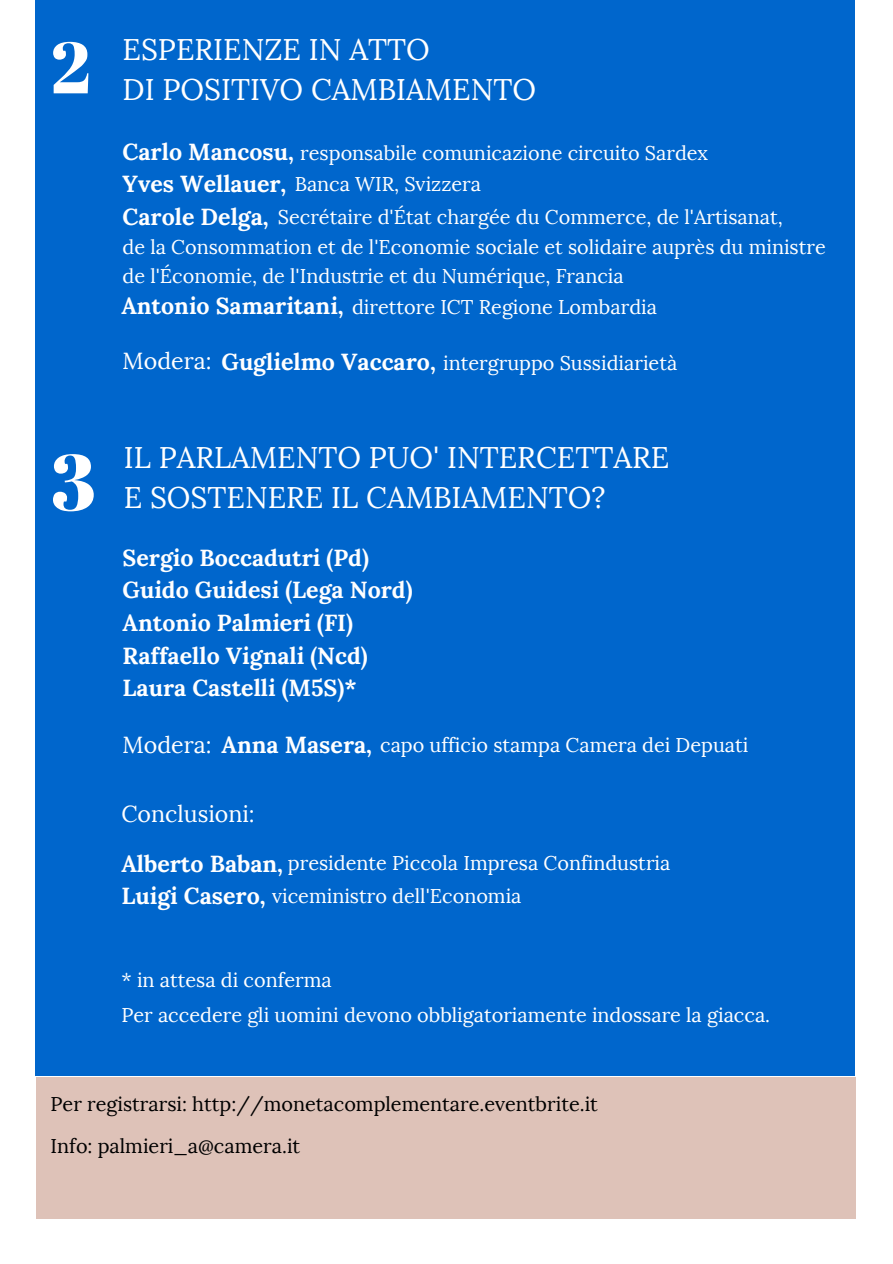
<style>
.page{position:relative;width:893px;height:1264px;background:#fff}
.page>*{position:absolute;margin:0;border:0;box-sizing:border-box;transform-origin:0 0}
.t1{font:79.35px "Abril Fatface";color:#fff}
.t2{font:72.45px "Abril Fatface";color:#fff}
.t3{font:29.7px/40.5px "Lora";color:#fff}
.t4{font:700 23.1px/32.5px "Lora";color:#fff}
.t5{font:23.1px "Lora";color:#fff}
.t6{font:19.8px/29.8px "Lora";color:#fff}
.t7{font:19.8px/41.5px "Lora";color:#000}
.s1{font-weight:700;font-size:23.1px}
.s2{font-size:23.1px}
</style>
<div class="page">
<div style="left:35px;top:0;width:819px;height:1075px;background:#06c"></div>
<div style="left:36px;top:1077px;width:819px;height:141px;background:#dec2b8"></div>
<h2 class="t2" style="left:51px;top:17px;width:41px">2</h2>
<h3 class="t3" style="left:123px;top:29px;width:415px">ESPERIENZE IN ATTO<br>DI POSITIVO CAMBIAMENTO</h3>
<p class="t4" style="left:123px;top:135px;width:173px">Carlo Mancosu,<br>Yves Wellauer,<br>Carole Delga,</p>
<p class="t6" style="left:300px;top:138px;width:409px">responsabile comunicazione circuito Sardex</p>
<p class="t6" style="left:295px;top:169px;width:188px">Banca WIR, Svizzera</p>
<p class="t6" style="left:278px;top:202px;width:506px">Secrétaire d'État chargée du Commerce, de l'Artisanat,</p>
<p class="t6" style="left:121px;top:232px;width:705px">de la Consommation et de l'Economie sociale et solidaire auprès du ministre de l'Économie, de l'Industrie et du Numérique, Francia<br><span class="s1">Antonio Samaritani,</span> direttore ICT Regione Lombardia</p>
<p class="t6" style="left:123px;top:348px;width:556px"><span class="s2">Modera:</span> <span class="s1">Guglielmo Vaccaro,</span> intergruppo Sussidiarietà</p>
<h1 class="t1" style="left:51px;top:426px;width:47px">3</h1>
<h3 class="t3" style="left:124px;top:437px;width:547px">IL PARLAMENTO PUO' INTERCETTARE<br>E SOSTENERE IL CAMBIAMENTO?</h3>
<p class="t4" style="left:123px;top:541px;width:291px">Sergio Boccadutri (Pd)<br>Guido Guidesi (Lega Nord)<br>Antonio Palmieri (FI)<br>Raffaello Vignali (Ncd)<br>Laura Castelli (M5S)*</p>
<p class="t6" style="left:123px;top:730px;width:627px"><span class="s2">Modera:</span> <span class="s1">Anna Masera,</span> capo ufficio stampa Camera dei Depuati</p>
<p class="t5" style="left:121px;top:800px;width:135px">Conclusioni:</p>
<p class="t4" style="left:121px;top:846px;width:163px">Alberto Baban,<br>Luigi Casero,</p>
<p class="t6" style="left:272px;top:847px;width:400px;line-height:32.5px;text-indent:16px">presidente Piccola Impresa Confindustria viceministro dell'Economia</p>
<p class="t6" style="left:121px;top:965px;width:212px">* in attesa di conferma</p>
<p class="t6" style="left:121px;top:1000px;width:650px">Per accedere gli uomini devono obbligatoriamente indossare la giacca.</p>
<p class="t7" style="left:51px;top:1083px;width:549px">Per registrarsi: http://monetacomplementare.eventbrite.it<br>Info: palmieri_a@camera.it</p>
</div>
